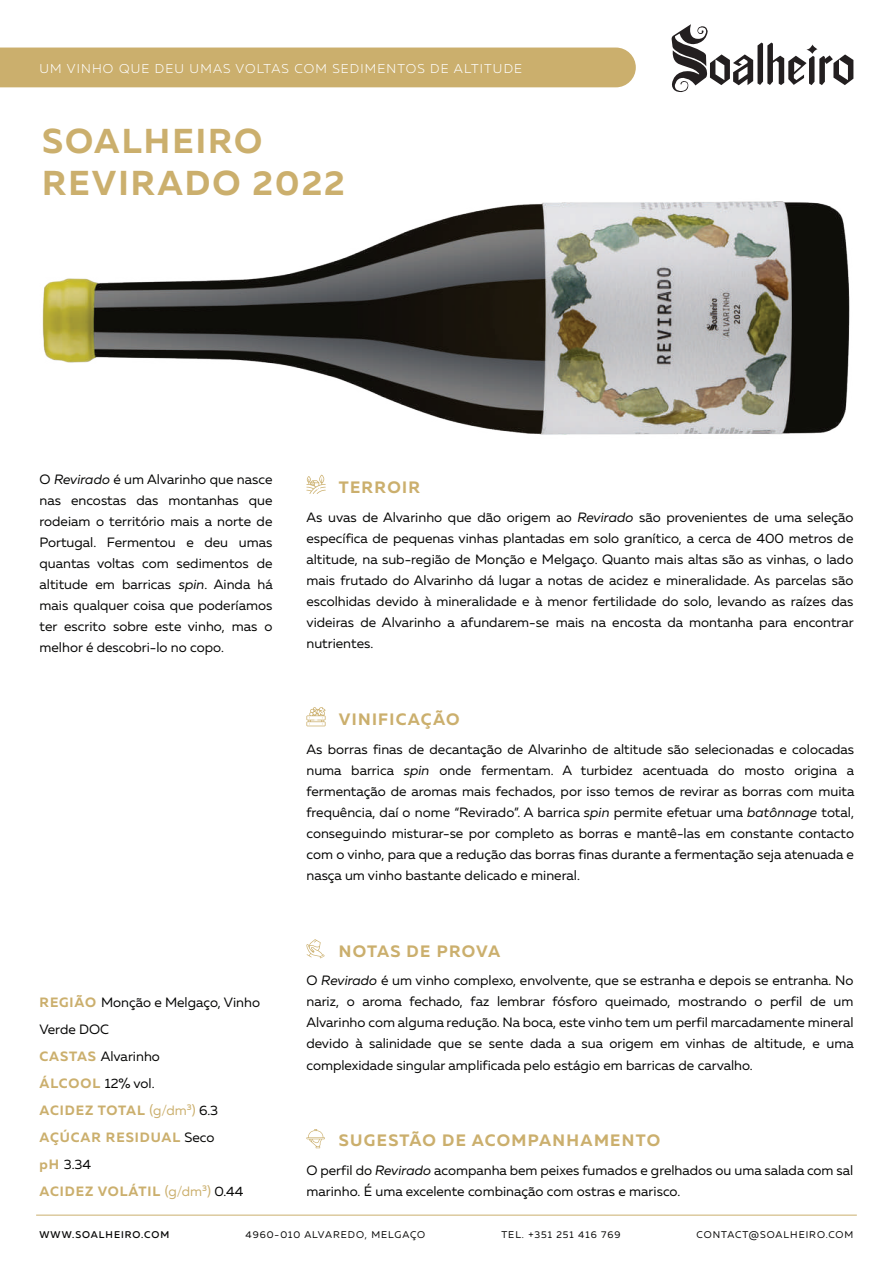
<style>
.page{position:relative;width:893px;height:1263px;background:#fff}
.page>*{position:absolute;margin:0;border:0;box-sizing:border-box;transform-origin:0 0}
.t1{font:700 34.5px/41.4px "Muller";letter-spacing:.06em;color:#cbaf6d}
.t2{font:700 16.5px "Muller";letter-spacing:.08em;color:#cbaf6d}
.t3{font:13.5px/21px "Muller";color:#050504;text-align:justify}
.t4{font:300 12.75px "Muller";letter-spacing:.09em;color:#fff}
.t5{font:9.75px "Muller";letter-spacing:.1em;color:#050504}
.t6{font:500 9.75px "Muller";letter-spacing:.1em;color:#050504}
.s1{font-style:italic}
.s2{font-weight:700;color:#cbaf6d}
.s3{color:#cbaf6d}
</style>
<div class="page">
<svg style="left:671px;top:24px;width:182px;height:68px"></svg>
<svg style="left:306px;top:1129px;width:19px;height:19px"></svg>
<svg style="left:306px;top:475px;width:20px;height:19px"></svg>
<svg style="left:306px;top:707px;width:20px;height:19px"></svg>
<svg style="left:306px;top:939px;width:19px;height:19px"></svg>
<hr style="left:36px;top:1215px;width:821px;height:1px;background:#cbaf6d">
<div style="left:0;top:48px;width:636px;height:39px;background:#cbaf6d"></div>
<img style="left:42px;top:201px;width:808px;height:234px">
<p class="t4" style="left:40px;top:61px;width:484px">UM VINHO QUE DEU UMAS VOLTAS COM SEDIMENTOS DE ALTITUDE</p>
<h1 class="t1" style="left:42px;top:121px;width:304px">SOALHEIRO<br>REVIRADO 2022</h1>
<p class="t3" style="left:40px;top:469px;width:235px">O <span class="s1">Revirado</span> é um Alvarinho que nasce nas encostas das montanhas que rodeiam o território mais a norte de Portugal. Fermentou e deu umas quantas voltas com sedimentos de altitude em barricas <span class="s1">spin</span>. Ainda há mais qualquer coisa que poderíamos ter escrito sobre este vinho, mas o melhor é descobri-lo no copo.</p>
<p class="t3" style="left:40px;top:989px;width:222px;line-height:27px;text-align:left"><span class="s2">REGIÃO</span> Monção e Melgaço, Vinho<br>Verde DOC<br><span class="s2">CASTAS</span> Alvarinho<br><span class="s2">ÁLCOOL</span> 12% vol.<br><span class="s2">ACIDEZ TOTAL</span> <span class="s3">(g/dm3)</span> 6.3<br><span class="s2">AÇÚCAR RESIDUAL</span> Seco<br><span class="s2">pH</span> 3.34<br><span class="s2">ACIDEZ VOLÁTIL</span> <span class="s3">(g/dm3)</span> 0.44</p>
<p class="t2" style="left:339px;top:477px;width:83px">TERROIR</p>
<p class="t3" style="left:306px;top:506px;width:549px">As uvas de Alvarinho que dão origem ao <span class="s1">Revirado</span> são provenientes de uma seleção específica de pequenas vinhas plantadas em solo granítico, a cerca de 400 metros de altitude, na sub-região de Monção e Melgaço. Quanto mais altas são as vinhas, o lado mais frutado do Alvarinho dá lugar a notas de acidez e mineralidade. As parcelas são escolhidas devido à mineralidade e à menor fertilidade do solo, levando as raízes das videiras de Alvarinho a afundarem-se mais na encosta da montanha para encontrar nutrientes.</p>
<p class="t2" style="left:339px;top:709px;width:122px">VINIFICAÇÃO</p>
<p class="t3" style="left:306px;top:738px;width:549px">As borras finas de decantação de Alvarinho de altitude são selecionadas e colocadas numa barrica <span class="s1">spin</span> onde fermentam. A turbidez acentuada do mosto origina a fermentação de aromas mais fechados, por isso temos de revirar as borras com muita frequência, daí o nome “Revirado”. A barrica <span class="s1">spin</span> permite efetuar uma <span class="s1">batônnage</span> total, conseguindo misturar-se por completo as borras e mantê-las em constante contacto com o vinho, para que a redução das borras finas durante a fermentação seja atenuada e nasça um vinho bastante delicado e mineral.</p>
<p class="t2" style="left:339px;top:941px;width:163px">NOTAS DE PROVA</p>
<p class="t3" style="left:306px;top:970px;width:549px">O <span class="s1">Revirado</span> é um vinho complexo, envolvente, que se estranha e depois se entranha. No nariz, o aroma fechado, faz lembrar fósforo queimado, mostrando o perfil de um Alvarinho com alguma redução. Na boca, este vinho tem um perfil marcadamente mineral devido à salinidade que se sente dada a sua origem em vinhas de altitude, e uma complexidade singular amplificada pelo estágio em barricas de carvalho.</p>
<p class="t2" style="left:339px;top:1130px;width:323px">SUGESTÃO DE ACOMPANHAMENTO</p>
<p class="t3" style="left:306px;top:1159px;width:548px">O perfil do <span class="s1">Revirado</span> acompanha bem peixes fumados e grelhados ou uma salada com sal marinho. É uma excelente combinação com ostras e marisco.</p>
<p class="t6" style="left:40px;top:1228px;width:131px">WWW.SOALHEIRO.COM</p>
<p class="t5" style="left:245px;top:1228px;width:181px">4960-010 ALVAREDO, MELGAÇO</p>
<p class="t5" style="left:501px;top:1228px;width:121px">TEL. +351 251 416 769</p>
<p class="t5" style="left:696px;top:1228px;width:158px">CONTACT@SOALHEIRO.COM</p>
</div>
